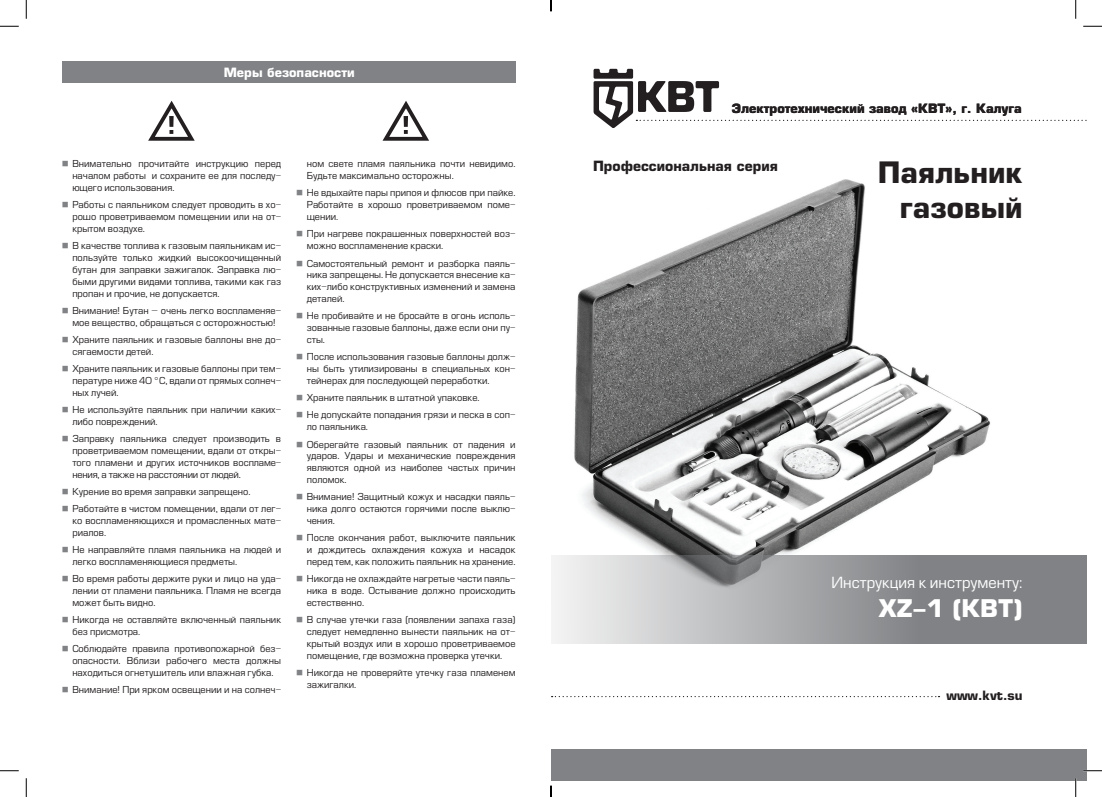
<style>
.page{position:relative;width:1102px;height:797px;background:#fff}
.page>*{position:absolute;margin:0;border:0;box-sizing:border-box;transform-origin:0 0}
.t1{font:700 28.75px "Europe";color:#231f20}
.t2{font:700 23.75px "Europe";color:#fff}
.t3{font:15px "Europe";color:#fff}
.t4{font:700 13.75px "Europe";color:#231f20}
.t5{font:700 12.5px "Europe";color:#231f20}
.t6{font:700 12.5px "Europe";color:#fff}
.t7{font:9.38px/11.9px "Europe";color:#231f20;text-align:justify}
.s1{color:#808285}
</style>
<div class="page">
<svg style="left:593px;top:69px;width:494px;height:59px"></svg>
<div style="left:62px;top:62px;width:453px;height:21px;background:#808285"></div>
<svg style="left:148px;top:100px;width:47px;height:41px"></svg>
<svg style="left:382px;top:101px;width:47px;height:40px"></svg>
<img style="left:574px;top:179px;width:416px;height:376px">
<svg style="left:551px;top:555px;width:535px;height:88px;background:#a4a6a8"></svg>
<div style="left:551px;top:749px;width:535px;height:32px;background:#808285"></div>
<svg style="left:551px;top:696px;width:388px;height:1px"></svg>
<svg style="left:0;top:25px;width:19px;height:2px"></svg>
<svg style="left:1083px;top:25px;width:18px;height:2px"></svg>
<svg style="left:0;top:770px;width:19px;height:1px"></svg>
<svg style="left:1083px;top:770px;width:18px;height:1px"></svg>
<svg style="left:25px;top:0;width:2px;height:19px"></svg>
<svg style="left:25px;top:778px;width:2px;height:19px"></svg>
<svg style="left:1075px;top:0;width:1px;height:19px"></svg>
<svg style="left:1075px;top:778px;width:1px;height:19px"></svg>
<svg style="left:550px;top:785px;width:1px;height:12px"></svg>
<p class="t6" style="left:224px;top:65px;width:132px">Меры безопасности</p>
<p class="t7" style="left:72px;top:158px;width:210px;text-indent:-11px"><span class="s1">■</span> Внимательно прочитайте инструкцию перед началом работы и сохраните ее для последу&shy;ющего использования.</p>
<p class="t7" style="left:72px;top:199px;width:210px;text-indent:-11px"><span class="s1">■</span> Работы с паяльником следует проводить в хо&shy;рошо проветриваемом помещении или на от&shy;крытом воздухе.</p>
<p class="t7" style="left:72px;top:240px;width:210px;text-indent:-11px"><span class="s1">■</span> В качестве топлива к газовым паяльникам ис&shy;пользуйте только жидкий высокоочищенный бутан для заправки зажигалок. Заправка лю&shy;быми другими видами топлива, такими как газ пропан и прочие, не допускается.</p>
<p class="t7" style="left:62px;top:305px;width:221px;text-align:center"><span class="s1">■</span> Внимание! Бутан – очень легко воспламеняе&shy;мое вещество, обращаться с осторожностью!</p>
<p class="t7" style="left:72px;top:334px;width:210px;text-indent:-11px"><span class="s1">■</span> Храните паяльник и газовые баллоны вне до&shy;сягаемости детей.</p>
<p class="t7" style="left:72px;top:363px;width:210px;text-indent:-11px"><span class="s1">■</span> Храните паяльник и газовые баллоны при тем&shy;пературе ниже 40 °С, вдали от прямых солнеч&shy;ных лучей.</p>
<p class="t7" style="left:72px;top:404px;width:210px;text-indent:-11px"><span class="s1">■</span> Не используйте паяльник при наличии каких&shy;либо повреждений.</p>
<p class="t7" style="left:72px;top:433px;width:210px;text-indent:-11px"><span class="s1">■</span> Заправку паяльника следует производить в проветриваемом помещении, вдали от откры&shy;того пламени и других источников воспламе&shy;нения, а также на расстоянии от людей.</p>
<p class="t7" style="left:62px;top:486px;width:190px"><span class="s1">■</span> Курение во время заправки запрещено.</p>
<p class="t7" style="left:72px;top:503px;width:210px;text-indent:-11px"><span class="s1">■</span> Работайте в чистом помещении, вдали от лег&shy;ко воспламеняющихся и промасленных мате&shy;риалов.</p>
<p class="t7" style="left:72px;top:544px;width:210px;text-indent:-11px"><span class="s1">■</span> Не направляйте пламя паяльника на людей и легко воспламеняющиеся предметы.</p>
<p class="t7" style="left:72px;top:573px;width:210px;text-indent:-11px"><span class="s1">■</span> Во время работы держите руки и лицо на уда&shy;лении от пламени паяльника. Пламя не всегда может быть видно.</p>
<p class="t7" style="left:72px;top:614px;width:210px;text-indent:-11px"><span class="s1">■</span> Никогда не оставляйте включенный паяльник без присмотра.</p>
<p class="t7" style="left:72px;top:643px;width:210px;text-indent:-11px"><span class="s1">■</span> Соблюдайте правила противопожарной без&shy;опасности. Вблизи рабочего места должны находиться огнетушитель или влажная губка.</p>
<p class="t7" style="left:62px;top:684px;width:221px"><span class="s1">■</span> Внимание! При ярком освещении и на солнеч-</p>
<p class="t7" style="left:307px;top:158px;width:210px">ном свете пламя паяльника почти невидимо.<br>Будьте максимально осторожны.</p>
<p class="t7" style="left:307px;top:187px;width:210px;text-indent:-11px"><span class="s1">■</span> Не вдыхайте пары припоя и флюсов при пайке.<br>Работайте в хорошо проветриваемом поме&shy;щении.</p>
<p class="t7" style="left:307px;top:228px;width:210px;text-indent:-11px"><span class="s1">■</span> При нагреве покрашенных поверхностей воз&shy;можно воспламенение краски.</p>
<p class="t7" style="left:307px;top:257px;width:210px;text-indent:-11px"><span class="s1">■</span> Самостоятельный ремонт и разборка паяль&shy;ника запрещены. Не допускается внесение ка&shy;ких-либо конструктивных изменений и замена деталей.</p>
<p class="t7" style="left:307px;top:310px;width:210px;text-indent:-11px"><span class="s1">■</span> Не пробивайте и не бросайте в огонь исполь&shy;зованные газовые баллоны, даже если они пу&shy;сты.</p>
<p class="t7" style="left:307px;top:351px;width:210px;text-indent:-11px"><span class="s1">■</span> После использования газовые баллоны долж&shy;ны быть утилизированы в специальных кон&shy;тейнерах для последующей переработки.</p>
<p class="t7" style="left:296px;top:392px;width:185px"><span class="s1">■</span> Храните паяльник в штатной упаковке.</p>
<p class="t7" style="left:307px;top:409px;width:210px;text-indent:-11px"><span class="s1">■</span> Не допускайте попадания грязи и песка в соп&shy;ло паяльника.</p>
<p class="t7" style="left:307px;top:438px;width:210px;text-indent:-11px"><span class="s1">■</span> Оберегайте газовый паяльник от падения и ударов. Удары и механические повреждения являются одной из наиболее частых причин поломок.</p>
<p class="t7" style="left:307px;top:491px;width:210px;text-indent:-11px"><span class="s1">■</span> Внимание! Защитный кожух и насадки паяль&shy;ника долго остаются горячими после выклю&shy;чения.</p>
<p class="t7" style="left:307px;top:532px;width:210px;text-indent:-11px"><span class="s1">■</span> После окончания работ, выключите паяльник и дождитесь охлаждения кожуха и насадок перед тем, как положить паяльник на хранение.</p>
<p class="t7" style="left:307px;top:573px;width:210px;text-indent:-11px"><span class="s1">■</span> Никогда не охлаждайте нагретые части паяль&shy;ника в воде. Остывание должно происходить естественно.</p>
<p class="t7" style="left:307px;top:614px;width:210px;text-indent:-11px"><span class="s1">■</span> В случае утечки газа (появлении запаха газа) следует немедленно вынести паяльник на от&shy;крытый воздух или в хорошо проветриваемое помещение, где возможна проверка утечки.</p>
<p class="t7" style="left:307px;top:667px;width:210px;text-indent:-11px"><span class="s1">■</span> Никогда не проверяйте утечку газа пламенем зажигалки.</p>
<p class="t5" style="left:731px;top:100px;width:291px">Электротехнический завод «КВТ», г. Калуга</p>
<p class="t4" style="left:593px;top:158px;width:186px">Профессиональная серия</p>
<p class="t1" style="left:877px;top:155px;width:146px">Паяльник</p>
<p class="t1" style="left:899px;top:190px;width:124px">газовый</p>
<p class="t3" style="left:831px;top:574px;width:192px">Инструкция к инструменту:</p>
<p class="t2" style="left:878px;top:594px;width:145px">XZ-1 (КВТ)</p>
<p class="t5" style="left:946px;top:687px;width:77px">www.kvt.su</p>
</div>
